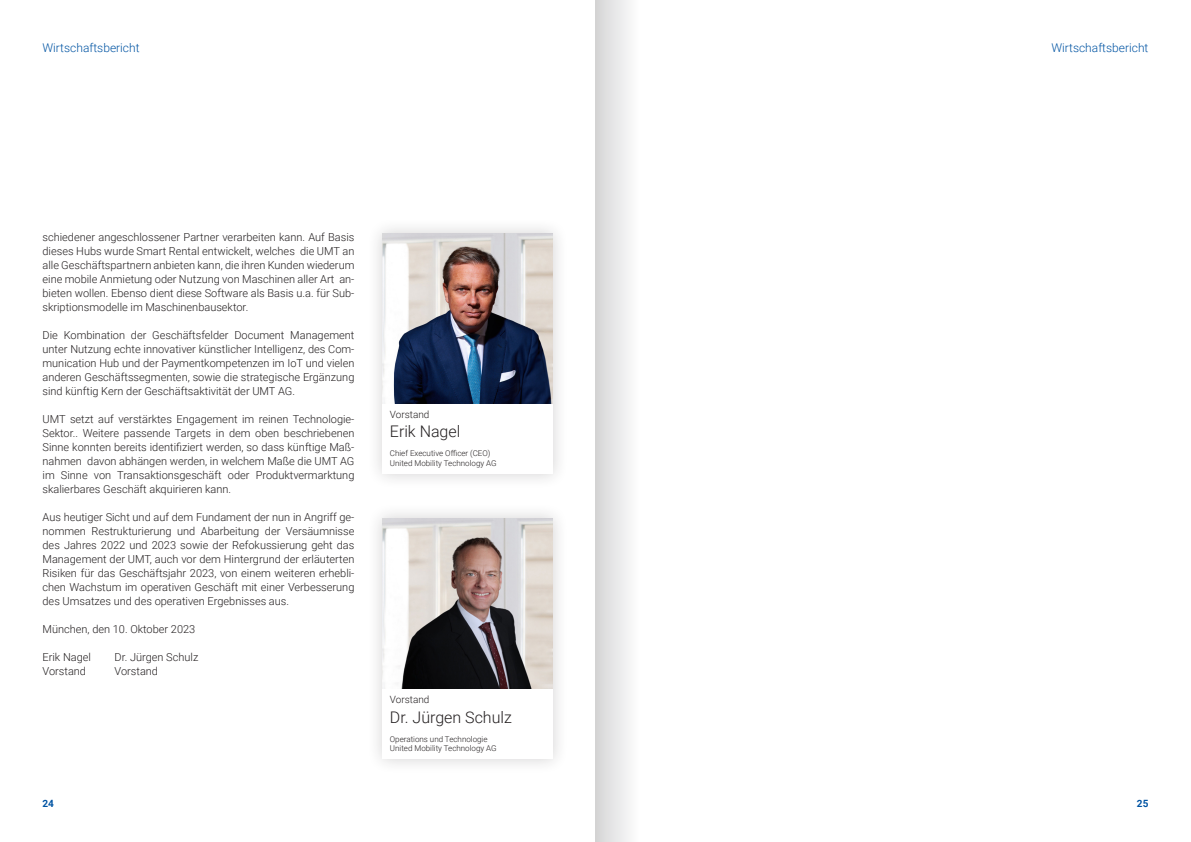
<style>
.page{position:relative;width:1191px;height:842px;background:#fff}
.page>*{position:absolute;margin:0;border:0;box-sizing:border-box;transform-origin:0 0}
.t1{font:300 16px "Roboto";color:#231f20}
.t2{font:300 12px "Roboto";color:#0154a3}
.t3{font:300 11px/14px "Roboto";color:#231f20;text-align:justify}
.t4{font:300 10px "Roboto";color:#231f20}
.t5{font:700 10px "Roboto";color:#0154a3}
.t6{font:300 8px/9.6px "Roboto";color:#231f20}
</style>
<div class="page">
<div style="left:367px;top:217px;width:202px;height:273px;background:#231f20;opacity:.2"></div>
<div style="left:383px;top:233px;width:170px;height:241px;background:#fff"></div>
<img style="left:383px;top:233px;width:170px;height:170px">
<div style="left:367px;top:503px;width:202px;height:272px;background:#f9f9f9"></div>
<div style="left:383px;top:518px;width:170px;height:241px;background:#fff"></div>
<img style="left:383px;top:518px;width:170px;height:170px">
<div style="left:595px;top:0;width:43px;height:842px;background:linear-gradient(to right,#d4d4d5,#fdfdfd)"></div>
<p class="t2" style="left:43px;top:39px;width:98px">Wirtschaftsbericht</p>
<p class="t2" style="left:1051px;top:39px;width:98px">Wirtschaftsbericht</p>
<p class="t3" style="left:43px;top:230px;width:313px">schiedener angeschlossener Partner verarbeiten kann. Auf Basis dieses Hubs wurde Smart Rental entwickelt, welches die UMT an alle Geschäftspartnern anbieten kann, die ihren Kunden wiederum eine mobile Anmietung oder Nutzung von Maschinen aller Art an&shy;bieten wollen. Ebenso dient diese Software als Basis u.a. für Sub&shy;skriptionsmodelle im Maschinenbausektor.</p>
<p class="t3" style="left:43px;top:328px;width:313px">Die Kombination der Geschäftsfelder Document Management unter Nutzung echte innovativer künstlicher Intelligenz, des Com&shy;munication Hub und der Paymentkompetenzen im IoT und vielen anderen Geschäftssegmenten, sowie die strategische Ergänzung sind künftig Kern der Geschäftsaktivität der UMT AG.</p>
<p class="t3" style="left:43px;top:412px;width:313px">UMT setzt auf verstärktes Engagement im reinen Technologie-Sektor.. Weitere passende Targets in dem oben beschriebenen Sinne konnten bereits identifiziert werden, so dass künftige Maß&shy;nahmen davon abhängen werden, in welchem Maße die UMT AG im Sinne von Transaktionsgeschäft oder Produktvermarktung skalierbares Geschäft akquirieren kann.</p>
<p class="t3" style="left:43px;top:510px;width:313px">Aus heutiger Sicht und auf dem Fundament der nun in Angriff ge&shy;nommen Restrukturierung und Abarbeitung der Versäumnisse des Jahres 2022 und 2023 sowie der Refokussierung geht das Management der UMT, auch vor dem Hintergrund der erläuterten Risiken für das Geschäftsjahr 2023, von einem weiteren erhebli&shy;chen Wachstum im operativen Geschäft mit einer Verbesserung des Umsatzes und des operativen Ergebnisses aus.</p>
<p class="t3" style="left:43px;top:622px;width:154px">München, den 10. Oktober 2023</p>
<p class="t3" style="left:43px;top:650px;width:50px">Erik Nagel</p>
<p class="t3" style="left:115px;top:650px;width:85px">Dr. Jürgen Schulz</p>
<p class="t3" style="left:43px;top:664px;width:45px">Vorstand</p>
<p class="t3" style="left:115px;top:664px;width:45px">Vorstand</p>
<p class="t4" style="left:390px;top:407px;width:41px">Vorstand</p>
<h1 class="t1" style="left:390px;top:420px;width:72px">Erik Nagel</h1>
<p class="t6" style="left:390px;top:448px;width:108px">Chief Executive Officer (CEO)<br>United Mobility Technology AG</p>
<p class="t4" style="left:390px;top:693px;width:41px">Vorstand</p>
<h1 class="t1" style="left:390px;top:706px;width:123px">Dr. Jürgen Schulz</h1>
<p class="t6" style="left:390px;top:734px;width:108px">Operations und Technologie<br>United Mobility Technology AG</p>
<p class="t5" style="left:43px;top:796px;width:13px">24</p>
<p class="t5" style="left:1137px;top:796px;width:13px">25</p>
</div>
